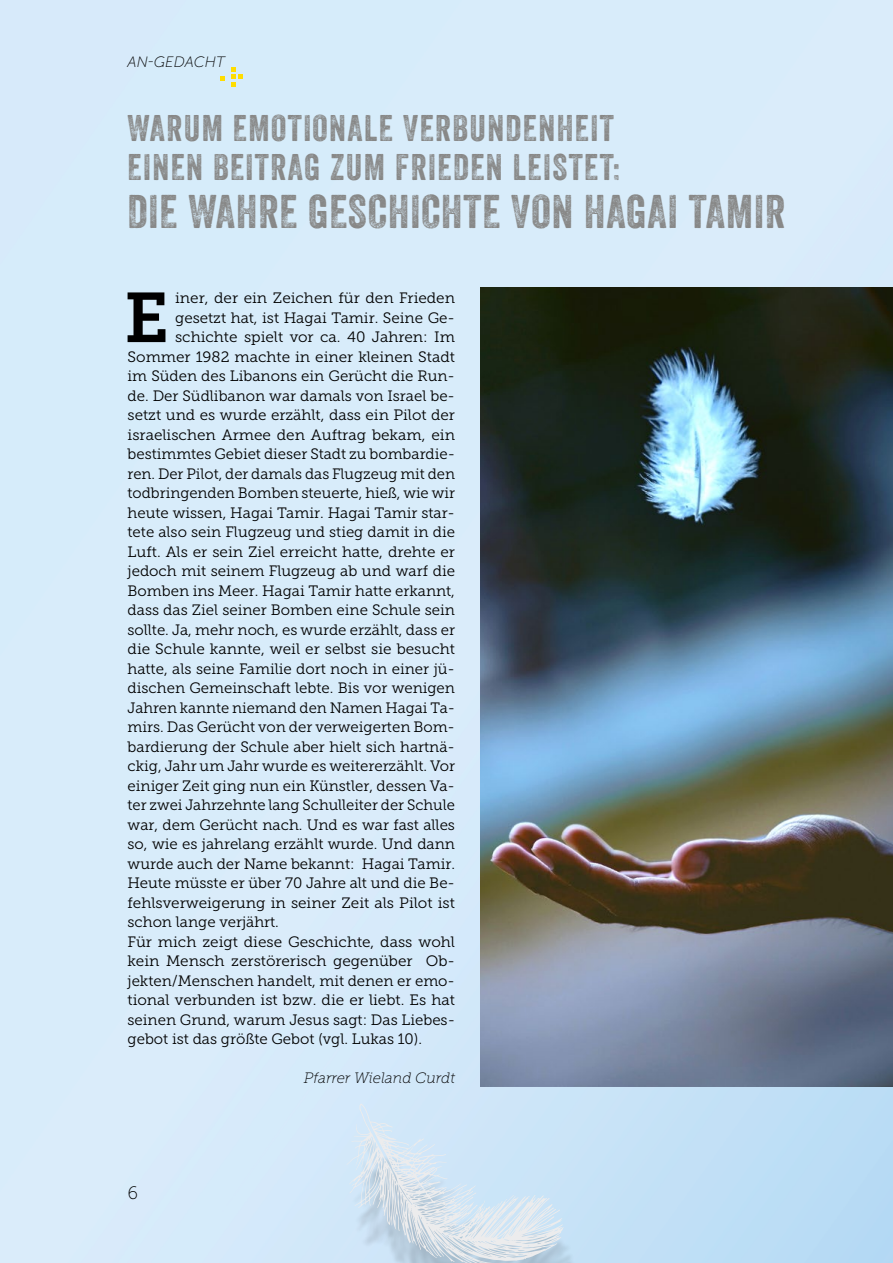
<style>
.page{position:relative;width:893px;height:1263px;background:#fff}
.page>*{position:absolute;margin:0;border:0;box-sizing:border-box;transform-origin:0 0}
.t1{font:69.9px "Museo Slab 700";color:#000}
.t2{font:45.75px "Veneer Two";letter-spacing:.02em;color:#878786}
.t3{font:36px/39px "Veneer Two";letter-spacing:.04em;color:#878786}
.t4{font:18px "Museo Sans 100";color:#000}
.t5{font:15px "Museo Slab 300";color:#000}
.t6{font:italic 15px "Museo Slab 100";color:#000}
.t7{font:italic 15px "Museo Sans 100";color:#000}
</style>
<div class="page">
<svg style="left:220px;top:76px;width:5px;height:5px"></svg>
<svg style="left:231px;top:67px;width:12px;height:20px"></svg>
<img style="left:480px;top:287px;width:413px;height:800px">
<div style="left:350px;top:1137px;width:225px;height:126px;background:#c8e3f7"></div>
<svg style="left:346px;top:1103px;width:218px;height:160px"></svg>
<p class="t7" style="left:128px;top:54px;width:99px">AN-GEDACHT</p>
<h3 class="t3" style="left:128px;top:108px;width:494px">WARUM EMOTIONALE VERBUNDENHEIT<br>EINEN BEITRAG ZUM FRIEDEN LEISTET:</h3>
<h2 class="t2" style="left:128px;top:184px;width:659px">DIE WAHRE GESCHICHTE VON HAGAI TAMIR</h2>
<h1 class="t1" style="left:124px;top:278px;width:46px">E</h1>
<p class="t5" style="left:175px;top:290px;width:281px">iner, der ein Zeichen für den Frieden</p>
<p class="t5" style="left:175px;top:309px;width:281px">gesetzt hat, ist Hagai Tamir. Seine Ge-</p>
<p class="t5" style="left:175px;top:329px;width:281px">schichte spielt vor ca. 40 Jahren: Im</p>
<p class="t5" style="left:128px;top:348px;width:329px">Sommer 1982 machte in einer kleinen Stadt</p>
<p class="t5" style="left:128px;top:368px;width:329px">im Süden des Libanons ein Gerücht die Run-</p>
<p class="t5" style="left:128px;top:387px;width:329px">de. Der Südlibanon war damals von Israel be-</p>
<p class="t5" style="left:128px;top:407px;width:329px">setzt und es wurde erzählt, dass ein Pilot der</p>
<p class="t5" style="left:128px;top:426px;width:329px">israelischen Armee den Auftrag bekam, ein</p>
<p class="t5" style="left:128px;top:446px;width:329px">bestimmtes Gebiet dieser Stadt zu bombardie-</p>
<p class="t5" style="left:128px;top:465px;width:329px">ren. Der Pilot, der damals das Flugzeug mit den</p>
<p class="t5" style="left:128px;top:485px;width:329px">todbringenden Bomben steuerte, hieß, wie wir</p>
<p class="t5" style="left:128px;top:504px;width:329px">heute wissen, Hagai Tamir. Hagai Tamir star-</p>
<p class="t5" style="left:128px;top:524px;width:329px">tete also sein Flugzeug und stieg damit in die</p>
<p class="t5" style="left:128px;top:543px;width:329px">Luft. Als er sein Ziel erreicht hatte, drehte er</p>
<p class="t5" style="left:128px;top:563px;width:329px">jedoch mit seinem Flugzeug ab und warf die</p>
<p class="t5" style="left:128px;top:582px;width:329px">Bomben ins Meer. Hagai Tamir hatte erkannt,</p>
<p class="t5" style="left:128px;top:602px;width:329px">dass das Ziel seiner Bomben eine Schule sein</p>
<p class="t5" style="left:128px;top:621px;width:329px">sollte. Ja, mehr noch, es wurde erzählt, dass er</p>
<p class="t5" style="left:128px;top:641px;width:329px">die Schule kannte, weil er selbst sie besucht</p>
<p class="t5" style="left:128px;top:660px;width:329px">hatte, als seine Familie dort noch in einer jü-</p>
<p class="t5" style="left:128px;top:680px;width:329px">dischen Gemeinschaft lebte. Bis vor wenigen</p>
<p class="t5" style="left:128px;top:699px;width:329px">Jahren kannte niemand den Namen Hagai Ta-</p>
<p class="t5" style="left:128px;top:719px;width:329px">mirs. Das Gerücht von der verweigerten Bom-</p>
<p class="t5" style="left:128px;top:738px;width:329px">bardierung der Schule aber hielt sich hartnä-</p>
<p class="t5" style="left:128px;top:758px;width:329px">ckig, Jahr um Jahr wurde es weitererzählt. Vor</p>
<p class="t5" style="left:128px;top:777px;width:329px">einiger Zeit ging nun ein Künstler, dessen Va-</p>
<p class="t5" style="left:128px;top:797px;width:329px">ter zwei Jahrzehnte lang Schulleiter der Schule</p>
<p class="t5" style="left:128px;top:816px;width:329px">war, dem Gerücht nach. Und es war fast alles</p>
<p class="t5" style="left:128px;top:836px;width:329px">so, wie es jahrelang erzählt wurde. Und dann</p>
<p class="t5" style="left:128px;top:855px;width:329px">wurde auch der Name bekannt: Hagai Tamir.</p>
<p class="t5" style="left:128px;top:875px;width:329px">Heute müsste er über 70 Jahre alt und die Be-</p>
<p class="t5" style="left:128px;top:894px;width:329px">fehlsverweigerung in seiner Zeit als Pilot ist</p>
<p class="t5" style="left:128px;top:914px;width:153px">schon lange verjährt.</p>
<p class="t5" style="left:128px;top:933px;width:329px">Für mich zeigt diese Geschichte, dass wohl</p>
<p class="t5" style="left:128px;top:953px;width:329px">kein Mensch zerstörerisch gegenüber Ob-</p>
<p class="t5" style="left:128px;top:972px;width:329px">jekten/Menschen handelt, mit denen er emo-</p>
<p class="t5" style="left:128px;top:992px;width:329px">tional verbunden ist bzw. die er liebt. Es hat</p>
<p class="t5" style="left:128px;top:1011px;width:329px">seinen Grund, warum Jesus sagt: Das Liebes-</p>
<p class="t5" style="left:128px;top:1031px;width:296px">gebot ist das größte Gebot (vgl. Lukas 10).</p>
<p class="t6" style="left:304px;top:1070px;width:153px">Pfarrer Wieland Curdt</p>
<p class="t4" style="left:128px;top:1183px;width:12px">6</p>
</div>
